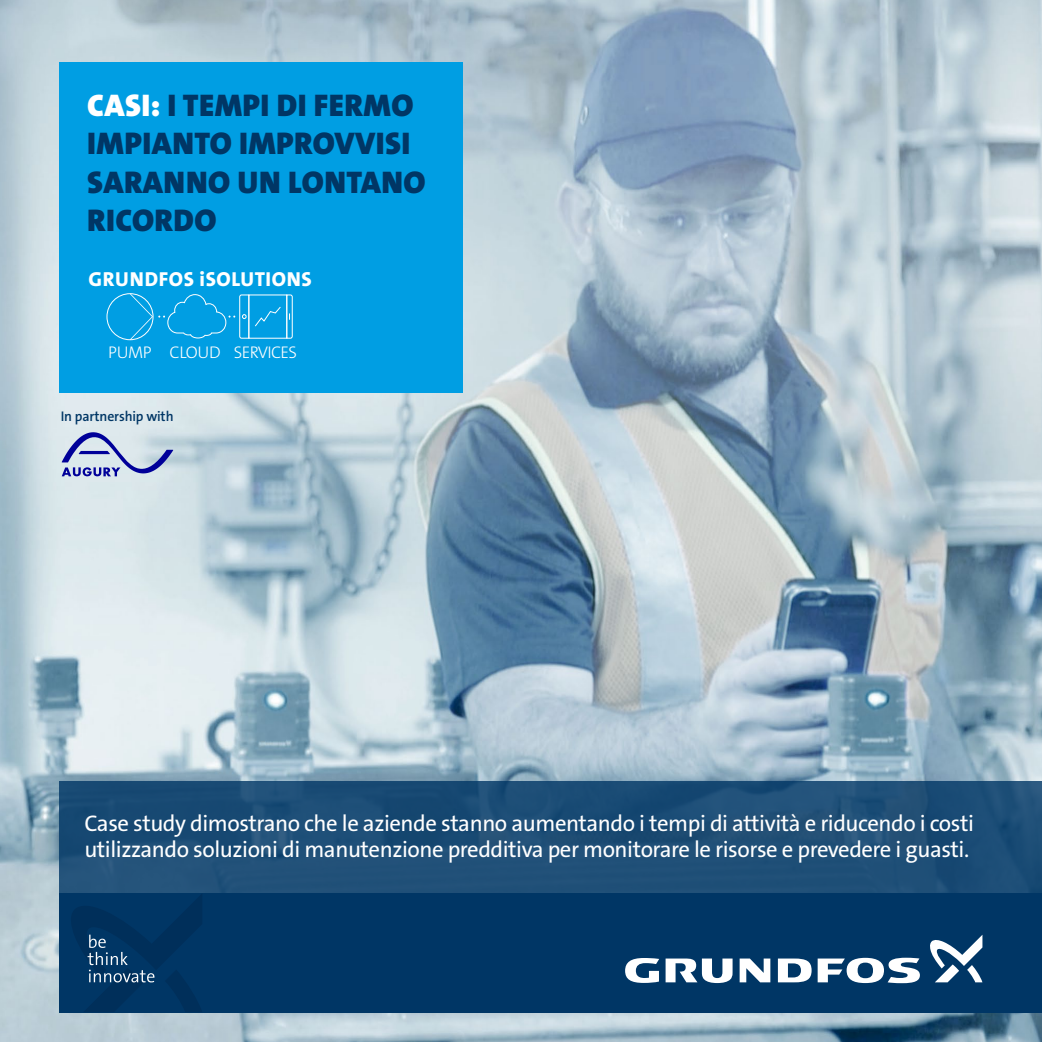
<style>
.page{position:relative;width:1042px;height:1042px;background:#fff}
.page>*{position:absolute;margin:0;border:0;box-sizing:border-box;transform-origin:0 0}
.t1{font:31.5px/38.5px "Grundfos The Sans V2 OT 9 BL";letter-spacing:.015em;color:#003665}
.t2{font:22.75px/26.2px "Grundfos The Sans V2 OT 5 R";letter-spacing:-.02em;color:#fff}
.t3{font:20.3px "Grundfos The Sans V2 OT 8 XB";letter-spacing:.03em;color:#fff}
.t4{font:16.97px "Grundfos The Sans V2 OT 3 L";letter-spacing:-.04em;color:#fff}
.t5{font:14px "Grundfos The Sans V2 OT 6 SB";letter-spacing:-.01em;color:#003665}
.s1{color:#fff}
</style>
<div class="page">
<img style="left:0;top:0;width:1042px;height:1042px">
<div style="left:60px;top:893px;width:982px;height:119px;background:#003665"></div>
<svg style="left:739px;top:958px;width:31px;height:24px"></svg>
<svg style="left:665px;top:958px;width:67px;height:25px"></svg>
<svg style="left:778px;top:958px;width:33px;height:24px"></svg>
<svg style="left:625px;top:958px;width:34px;height:25px"></svg>
<svg style="left:817px;top:957px;width:103px;height:26px"></svg>
<svg style="left:930px;top:935px;width:52px;height:47px"></svg>
<svg style="left:71px;top:895px;width:131px;height:117px"></svg>
<div style="left:60px;top:781px;width:982px;height:112px;background:#1f4f77"></div>
<svg style="left:62px;top:425px;width:111px;height:51px;background:#b0bbda"></svg>
<div style="left:60px;top:62px;width:403px;height:330px;background:#009ee3"></div>
<div style="left:107px;top:293px;width:46px;height:47px;border:1px solid #fff;border-radius:50%"></div>
<svg style="left:130px;top:293px;width:163px;height:47px"></svg>
<h1 class="t1" style="left:87px;top:86px;width:340px"><span class="s1">CASI:</span> I TEMPI DI FERMO<br>IMPIANTO IMPROVVISI<br>SARANNO UN LONTANO<br>RICORDO</h1>
<p class="t3" style="left:89px;top:266px;width:225px">GRUNDFOS iSOLUTIONS</p>
<p class="t4" style="left:108px;top:341px;width:190px">PUMP CLOUD SERVICES</p>
<p class="t5" style="left:61px;top:407px;width:114px">In partnership with</p>
<p class="t2" style="left:84px;top:810px;width:891px">Case study dimostrano che le aziende stanno aumentando i tempi di attività e riducendo i costi utilizzando soluzioni di manutenzione predditiva per monitorare le risorse e prevedere i guasti.</p>
</div>
